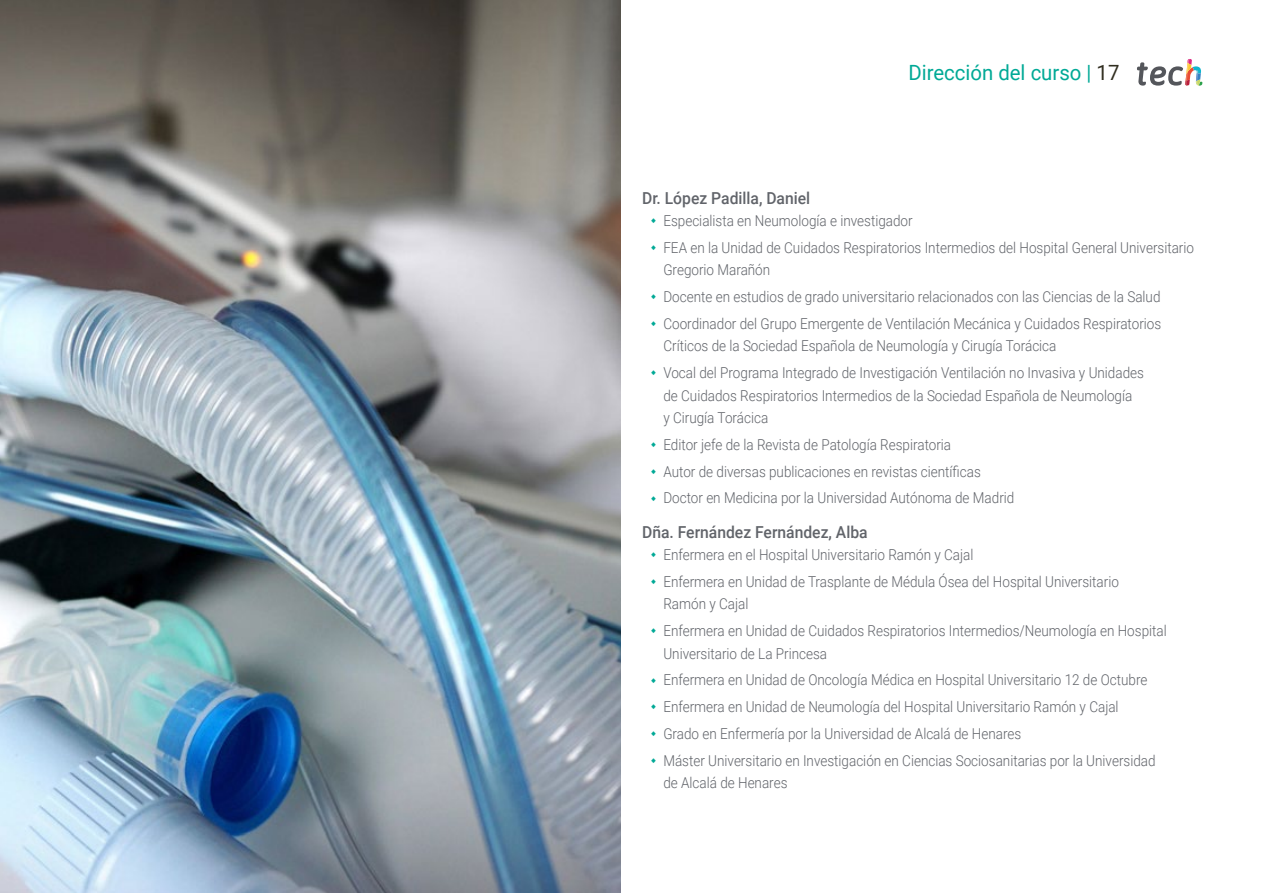
<style>
.page{position:relative;width:1263px;height:893px;background:#fff}
.page>*{position:absolute;margin:0;border:0;box-sizing:border-box;transform-origin:0 0}
.t1{font:21px "Roboto";color:#00a996}
.t2{font:500 16.5px "Roboto";color:#61646a;scale:.95 1}
.t3{font:300 15px/26.7px "Roboto";color:#61646a;scale:.9 1}
.s1{color:#312e20}
</style>
<div class="page">
<img style="left:0;top:0;width:621px;height:893px">
<svg style="left:1137px;top:59px;width:65px;height:27px"></svg>
<h1 class="t1" style="left:908px;top:57px;width:213px">Dirección del curso | <span class="s1">17</span></h1>
<p class="t2" style="left:642px;top:186px;width:178px">Dr. López Padilla, Daniel</p>
<p class="t3" style="left:663px;top:207px;width:591px">Especialista en Neumología e investigador<br>FEA en la Unidad de Cuidados Respiratorios Intermedios del Hospital General Universitario</p>
<p class="t3" style="left:663px;top:256px;width:555px">Gregorio Marañón<br>Docente en estudios de grado universitario relacionados con las Ciencias de la Salud<br>Coordinador del Grupo Emergente de Ventilación Mecánica y Cuidados Respiratorios</p>
<p class="t3" style="left:663px;top:332px;width:535px">Críticos de la Sociedad Española de Neumología y Cirugía Torácica<br>Vocal del Programa Integrado de Investigación Ventilación no Invasiva y Unidades</p>
<p class="t3" style="left:663px;top:383px;width:523px;line-height:22.5px">de Cuidados Respiratorios Intermedios de la Sociedad Española de Neumología y Cirugía Torácica</p>
<p class="t3" style="left:663px;top:431px;width:391px">Editor jefe de la Revista de Patología Respiratoria<br>Autor de diversas publicaciones en revistas científicas<br>Doctor en Medicina por la Universidad Autónoma de Madrid</p>
<p class="t2" style="left:642px;top:520px;width:239px">Dña. Fernández Fernández, Alba</p>
<p class="t3" style="left:663px;top:541px;width:508px">Enfermera en el Hospital Universitario Ramón y Cajal<br>Enfermera en Unidad de Trasplante de Médula Ósea del Hospital Universitario</p>
<p class="t3" style="left:663px;top:590px;width:561px">Ramón y Cajal<br>Enfermera en Unidad de Cuidados Respiratorios Intermedios/Neumología en Hospital</p>
<p class="t3" style="left:663px;top:639px;width:548px">Universitario de La Princesa<br>Enfermera en Unidad de Oncología Médica en Hospital Universitario 12 de Octubre Enfermera en Unidad de Neumología del Hospital Universitario Ramón y Cajal Grado en Enfermería por la Universidad de Alcalá de Henares<br>Máster Universitario en Investigación en Ciencias Sociosanitarias por la Universidad</p>
<p class="t3" style="left:663px;top:769px;width:139px">de Alcalá de Henares</p>
</div>
